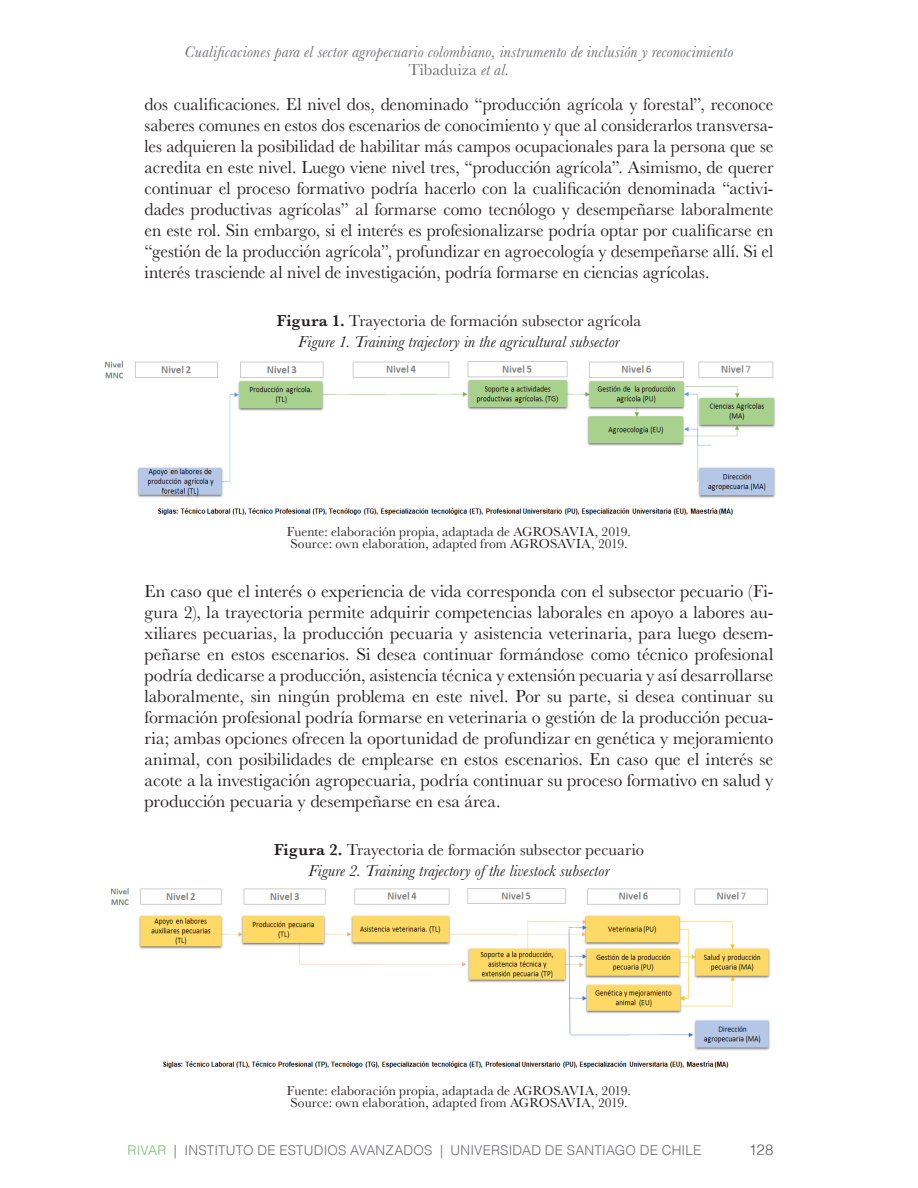
<style>
.page{position:relative;width:918px;height:1188px;background:#fff}
.page>*{position:absolute;margin:0;border:0;box-sizing:border-box;transform-origin:0 0}
.Prosa_después_de_Fig{font:18px/21px "Baskerville";color:#231f20;text-align:justify}
.Prosa{font:18px/21px "Baskerville";letter-spacing:.005em;color:#231f20;text-align:justify}
.t1{font:italic 16.5px/17.5px "Baskerville";letter-spacing:.01em;color:#6c6d70;text-align:center}
.título_figura_inglés{font:italic 16.5px "Baskerville";letter-spacing:.01em;color:#231f20}
.Título_figura{font:16.5px "Baskerville";color:#231f20}
.t2{font:300 15px "Helvetica";color:#57585a}
.bajada_fotos{font:13.5px "Baskerville";letter-spacing:.01em;color:#231f20}
.t3{font:300 13.5px "Helvetica";letter-spacing:.01em;color:#6c6d70}
.s1{font-style:normal}
.s2{font-weight:600}
.s3{color:#7fc077}
</style>
<div class="page">
<img style="left:104px;top:361px;width:672px;height:154px">
<img style="left:110px;top:888px;width:660px;height:180px">
<p class="t1" style="left:184px;top:43px;width:551px">Cualificaciones para el sector agropecuario colombiano, instrumento de inclusión y reconocimiento<br><span class="s1">Tibaduiza</span> et al.</p>
<p class="Prosa" style="left:145px;top:94px;width:630px">dos cualificaciones. El nivel dos, denominado “producción agrícola y forestal”, reconoce saberes comunes en estos dos escenarios de conocimiento y que al considerarlos transversa&shy;les adquieren la posibilidad de habilitar más campos ocupacionales para la persona que se acredita en este nivel. Luego viene nivel tres, “producción agrícola”. Asimismo, de querer continuar el proceso formativo podría hacerlo con la cualificación denominada “activi&shy;dades productivas agrícolas” al formarse como tecnólogo y desempeñarse laboralmente en este rol. Sin embargo, si el interés es profesionalizarse podría optar por cualificarse en “gestión de la producción agrícola”, profundizar en agroecología y desempeñarse allí. Si el interés trasciende al nivel de investigación, podría formarse en ciencias agrícolas.</p>
<p class="Título_figura" style="left:277px;top:311px;width:366px"><span class="s2">Figura 1.</span> Trayectoria de formación subsector agrícola</p>
<p class="título_figura_inglés" style="left:298px;top:331px;width:323px">Figure 1. Training trajectory in the agricultural subsector</p>
<p class="bajada_fotos" style="left:287px;top:523px;width:346px">Fuente: elaboración propia, adaptada de AGROSAVIA, 2019.</p>
<p class="bajada_fotos" style="left:290px;top:535px;width:339px">Source: own elaboration, adapted from AGROSAVIA, 2019.</p>
<p class="Prosa_después_de_Fig" style="left:145px;top:581px;width:630px">En caso que el interés o experiencia de vida corresponda con el subsector pecuario (Fi&shy;gura 2), la trayectoria permite adquirir competencias laborales en apoyo a labores au&shy;xiliares pecuarias, la producción pecuaria y asistencia veterinaria, para luego desem&shy;peñarse en estos escenarios. Si desea continuar formándose como técnico profesional podría dedicarse a producción, asistencia técnica y extensión pecuaria y así desarrollarse laboralmente, sin ningún problema en este nivel. Por su parte, si desea continuar su formación profesional podría formarse en veterinaria o gestión de la producción pecua&shy;ria; ambas opciones ofrecen la oportunidad de profundizar en genética y mejoramiento animal, con posibilidades de emplearse en estos escenarios. En caso que el interés se acote a la investigación agropecuaria, podría continuar su proceso formativo en salud y producción pecuaria y desempeñarse en esa área.</p>
<p class="Título_figura" style="left:274px;top:840px;width:371px"><span class="s2">Figura 2.</span> Trayectoria de formación subsector pecuario</p>
<p class="título_figura_inglés" style="left:309px;top:860px;width:302px">Figure 2. Training trajectory of the livestock subsector</p>
<p class="bajada_fotos" style="left:287px;top:1082px;width:346px">Fuente: elaboración propia, adaptada de AGROSAVIA, 2019.</p>
<p class="bajada_fotos" style="left:290px;top:1094px;width:339px">Source: own elaboration, adapted from AGROSAVIA, 2019.</p>
<p class="t3" style="left:128px;top:1138px;width:575px"><span class="s3">RIVAR</span> | INSTITUTO DE ESTUDIOS AVANZADOS | UNIVERSIDAD DE SANTIAGO DE CHILE</p>
<p class="t2" style="left:749px;top:1137px;width:26px">128</p>
</div>
